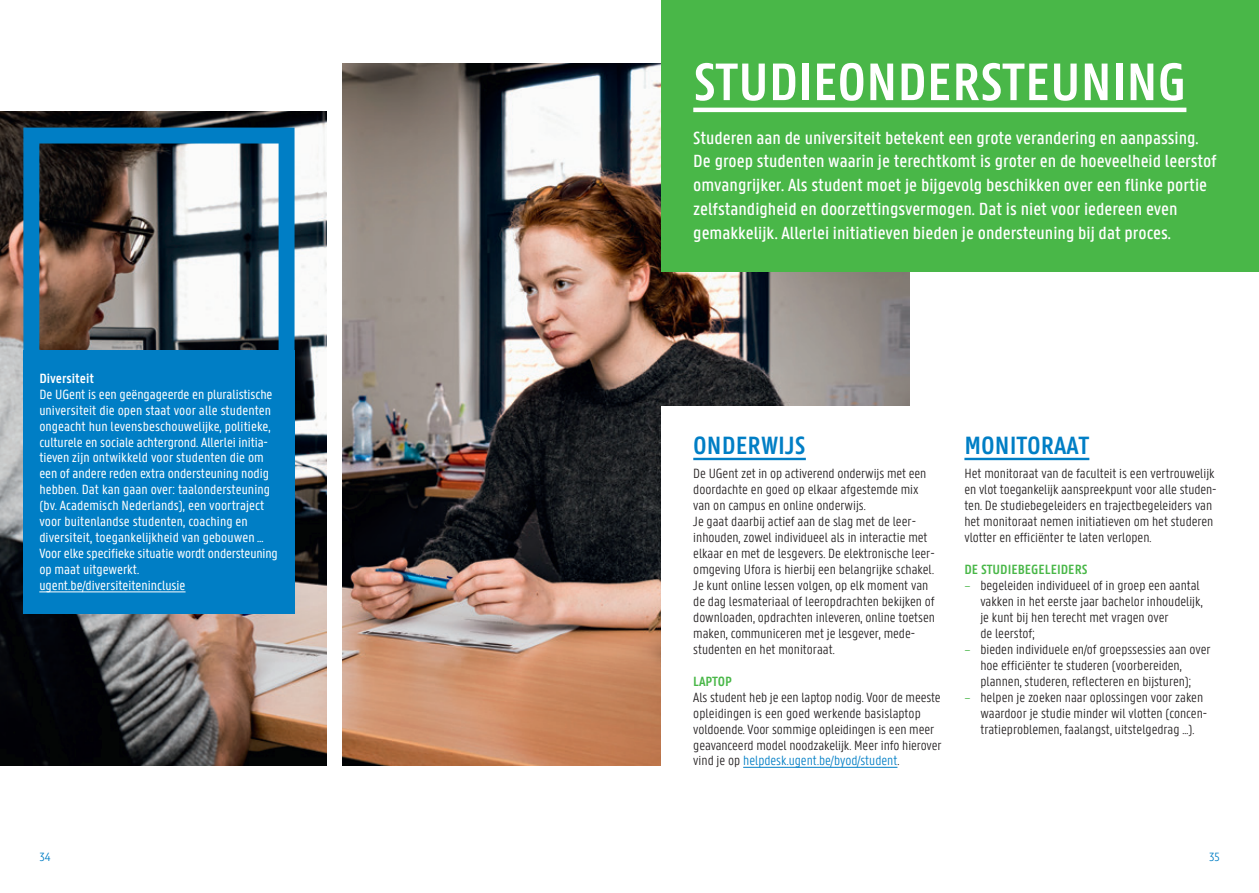
<style>
.page{position:relative;width:1259px;height:893px;background:#fff}
.page>*{position:absolute;margin:0;border:0;box-sizing:border-box;transform-origin:0 0}
.t1{font:600 56.25px "U Gent Panno Text";color:#fff}
.t2{font:600 26.7px "U Gent Panno Text";color:#007ec5}
.t3{font:500 18.75px/23.9px "U Gent Panno Text";color:#fff}
.t4{font:300 14.25px/15.9px "U Gent Panno Text";color:#231f20}
.t5{font:14.25px/15.9px "U Gent Panno Text";color:#fff}
.t6{font:600 14.25px "U Gent Panno Text";color:#49b748}
.t7{font:600 14.25px "U Gent Panno Text";color:#fff}
.t8{font:300 12.75px "U Gent Panno Text";color:#007ec5}
.s1{color:#007ec5}
.s2{color:#49b748}
</style>
<div class="page">
<img style="left:0;top:112px;width:326px;height:653px">
<img style="left:342px;top:64px;width:567px;height:701px">
<div style="left:661px;top:0;width:598px;height:271px;background:#49b748"></div>
<hr style="left:693px;top:108px;width:493px;height:4px;background:#fff">
<div style="left:661px;top:407px;width:574px;height:406px;background:#fff"></div>
<hr style="left:693px;top:458px;width:113px;height:2px;background:#007ec5">
<hr style="left:743px;top:767px;width:154px;height:1px;background:#007ec5">
<hr style="left:964px;top:458px;width:125px;height:2px;background:#007ec5">
<svg style="left:23px;top:128px;width:271px;height:223px"></svg>
<div style="left:23px;top:351px;width:271px;height:263px;background:#007ec5"></div>
<hr style="left:39px;top:591px;width:146px;height:1px;background:#fff">
<p class="t7" style="left:39px;top:369px;width:56px">Diversiteit</p>
<p class="t5" style="left:39px;top:386px;width:240px">De UGent is een geëngageerde en pluralistische universiteit die open staat voor alle studenten ongeacht hun levensbeschouwelijke, politieke, culturele en sociale achtergrond. Allerlei initia&shy;tieven zijn ontwikkeld voor studenten die om een of andere reden extra ondersteuning nodig hebben. Dat kan gaan over: taalondersteuning (bv. Academisch Nederlands), een voortraject voor buitenlandse studenten, coaching en diversiteit, toegankelijkheid van gebouwen … Voor elke specifieke situatie wordt ondersteuning op maat uitgewerkt. ugent.be/diversiteiteninclusie</p>
<h1 class="t1" style="left:693px;top:48px;width:494px">STUDIEONDERSTEUNING</h1>
<p class="t3" style="left:693px;top:125px;width:525px">Studeren aan de universiteit betekent een grote verandering en aanpassing.<br>De groep studenten waarin je terechtkomt is groter en de hoeveelheid leerstof omvangrijker. Als student moet je bijgevolg beschikken over een flinke portie zelfstandigheid en doorzettingsvermogen. Dat is niet voor iedereen even gemakkelijk. Allerlei initiatieven bieden je ondersteuning bij dat proces.</p>
<h2 class="t2" style="left:693px;top:430px;width:114px">ONDERWIJS</h2>
<p class="t4" style="left:693px;top:466px;width:243px">De UGent zet in op activerend onderwijs met een doordachte en goed op elkaar afgestemde mix van on campus en online onderwijs.<br>Je gaat daarbij actief aan de slag met de leer&shy;inhouden, zowel individueel als in interactie met elkaar en met de lesgevers. De elektronische leer&shy;omgeving Ufora is hierbij een belangrijke schakel.<br>Je kunt online lessen volgen, op elk moment van de dag lesmateriaal of leeropdrachten bekijken of downloaden, opdrachten inleveren, online toetsen maken, communiceren met je lesgever, mede&shy;studenten en het monitoraat.</p>
<p class="t6" style="left:693px;top:672px;width:40px">LAPTOP</p>
<p class="t4" style="left:693px;top:689px;width:250px">Als student heb je een laptop nodig. Voor de meeste opleidingen is een goed werkende basislaptop voldoende. Voor sommige opleidingen is een meer geavanceerd model noodzakelijk. Meer info hierover vind je op <span class="s1">helpdesk.ugent.be/byod/student</span>.</p>
<h2 class="t2" style="left:964px;top:430px;width:126px">MONITORAAT</h2>
<p class="t4" style="left:964px;top:466px;width:254px">Het monitoraat van de faculteit is een vertrouwelijk en vlot toegankelijk aanspreekpunt voor alle studen&shy;ten. De studiebegeleiders en trajectbegeleiders van het monitoraat nemen initiatieven om het studeren vlotter en efficiënter te laten verlopen.</p>
<p class="t6" style="left:964px;top:561px;width:125px">DE STUDIEBEGELEIDERS</p>
<p class="t4" style="left:980px;top:577px;width:224px;text-indent:-16px"><span class="s2">–</span> begeleiden individueel of in groep een aantal vakken in het eerste jaar bachelor inhoudelijk, je kunt bij hen terecht met vragen over<br>de leerstof;</p>
<p class="t4" style="left:980px;top:641px;width:232px;text-indent:-16px"><span class="s2">–</span> bieden individuele en/of groepssessies aan over hoe efficiënter te studeren (voorbereiden, plannen, studeren, reflecteren en bijsturen);</p>
<p class="t4" style="left:980px;top:689px;width:228px;text-indent:-16px"><span class="s2">–</span> helpen je zoeken naar oplossingen voor zaken waardoor je studie minder wil vlotten (concen&shy;tratieproblemen, faalangst, uitstelgedrag …).</p>
<p class="t8" style="left:39px;top:849px;width:12px">34</p>
<p class="t8" style="left:1209px;top:849px;width:12px">35</p>
</div>
